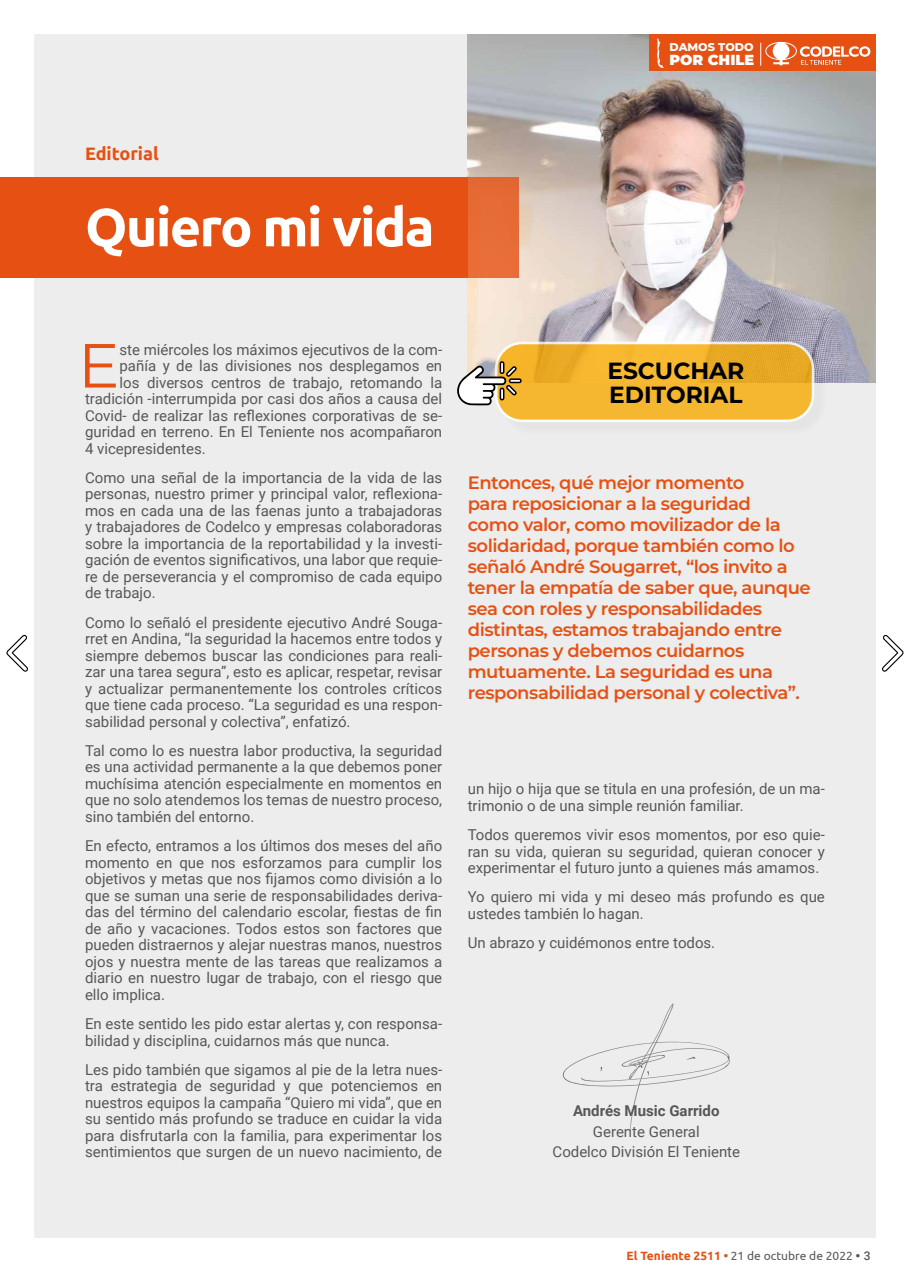
<style>
.page{position:relative;width:910px;height:1276px;background:#fff}
.page>*{position:absolute;margin:0;border:0;box-sizing:border-box;transform-origin:0 0}
.t1{font:62.1px "Montserrat";color:#e65113}
.t2{font:700 53.7px "Ubuntu";letter-spacing:-.03em;color:#fff}
.t3{font:700 23.4px/23.4px "Montserrat";color:#000}
.t4{font:600 18px/21px "Montserrat";letter-spacing:-.025em;color:#e65113}
.t5{font:700 18px "Ubuntu";color:#e65113}
.t6{font:15px/16.5px "Roboto";color:#575756;text-align:justify}
.t7{font:700 15px "Roboto";color:#575756}
.t8{font:900 14.55px "Montserrat";color:#fff}
.t9{font:12px "Ubuntu";color:#575756}
.t10{font:800 11.25px "Montserrat";color:#fff}
.s1{font-weight:700;color:#e65113}
.s2{font-weight:700}
.s3{font-family:"Roboto";font-weight:500}
</style>
<div class="page">
<div style="left:34px;top:34px;width:842px;height:1203px;background:#ededed"></div>
<img style="left:468px;top:34px;width:408px;height:349px">
<svg style="left:563px;top:1003px;width:167px;height:128px"></svg>
<div style="left:0;top:177px;width:468px;height:101px;background:#e65113"></div>
<div style="left:468px;top:177px;width:51px;height:101px;background:#e76c35"></div>
<div style="left:649px;top:34px;width:227px;height:37px;background:#e65113"></div>
<svg style="left:760px;top:42px;width:110px;height:24px"></svg>
<svg style="left:657px;top:38px;width:7px;height:30px"></svg>
<svg style="left:882px;top:634px;width:22px;height:38px"></svg>
<svg style="left:6px;top:634px;width:22px;height:38px"></svg>
<div style="left:497px;top:344px;width:334px;height:94px;background:#000;opacity:.05"></div>
<svg style="left:496px;top:343px;width:317px;height:78px;background:#f1b32c"></svg>
<div style="left:495px;top:342px;width:319px;height:80px;border:3px solid #fff;border-radius:26px"></div>
<svg style="left:457px;top:360px;width:66px;height:48px"></svg>
<p class="t5" style="left:85px;top:143px;width:75px">Editorial</p>
<h2 class="t2" style="left:85px;top:195px;width:351px">Quiero mi vida</h2>
<p class="t10" style="left:669px;top:38px;width:86px">DAMOS TODO</p>
<p class="t8" style="left:669px;top:49px;width:86px">POR CHILE</p>
<h1 class="t1" style="left:78px;top:323px;width:43px">E</h1>
<p class="t6" style="left:120px;top:340px;width:324px">ste miércoles los máximos ejecutivos de la com-</p>
<p class="t6" style="left:120px;top:357px;width:324px">pañía y de las divisiones nos desplegamos en</p>
<p class="t6" style="left:120px;top:373px;width:324px">los diversos centros de trabajo, retomando la</p>
<p class="t6" style="left:85px;top:390px;width:359px">tradición -interrumpida por casi dos años a causa del</p>
<p class="t6" style="left:85px;top:406px;width:359px">Covid- de realizar las reflexiones corporativas de se-</p>
<p class="t6" style="left:85px;top:423px;width:359px">guridad en terreno. En El Teniente nos acompañaron</p>
<p class="t6" style="left:85px;top:439px;width:122px">4 vicepresidentes.</p>
<p class="t6" style="left:85px;top:469px;width:359px">Como una señal de la importancia de la vida de las personas, nuestro primer y principal valor, reflexiona&shy;mos en cada una de las faenas junto a trabajadoras y trabajadores de Codelco y empresas colaboradoras sobre la importancia de la reportabilidad y la investi&shy;gación de eventos significativos, una labor que requie&shy;re de perseverancia y el compromiso de cada equipo de trabajo.</p>
<p class="t6" style="left:85px;top:613px;width:359px">Como lo señaló el presidente ejecutivo André Souga&shy;rret en Andina, “la seguridad la hacemos entre todos y siempre debemos buscar las condiciones para reali&shy;zar una tarea segura”, esto es aplicar, respetar, revisar y actualizar permanentemente los controles críticos que tiene cada proceso. “La seguridad es una respon&shy;sabilidad personal y colectiva”, enfatizó.</p>
<p class="t6" style="left:85px;top:742px;width:359px">Tal como lo es nuestra labor productiva, la seguridad es una actividad permanente a la que debemos poner muchísima atención especialmente en momentos en que no solo atendemos los temas de nuestro proceso, sino también del entorno.</p>
<p class="t6" style="left:85px;top:837px;width:359px">En efecto, entramos a los últimos dos meses del año momento en que nos esforzamos para cumplir los objetivos y metas que nos fijamos como división a lo que se suman una serie de responsabilidades deriva&shy;das del término del calendario escolar, fiestas de fin de año y vacaciones. Todos estos son factores que pueden distraernos y alejar nuestras manos, nuestros ojos y nuestra mente de las tareas que realizamos a diario en nuestro lugar de trabajo, con el riesgo que ello implica.</p>
<p class="t6" style="left:85px;top:1015px;width:359px">En este sentido les pido estar alertas y, con responsa&shy;bilidad y disciplina, cuidarnos más que nunca.</p>
<p class="t6" style="left:85px;top:1060px;width:359px">Les pido también que sigamos al pie de la letra nues&shy;tra estrategia de seguridad y que potenciemos en nuestros equipos la campaña “Quiero mi vida”, que en su sentido más profundo se traduce en cuidar la vida para disfrutarla con la familia, para experimentar los sentimientos que surgen de un nuevo nacimiento, de</p>
<h3 class="t3" style="left:607px;top:358px;width:138px">ESCUCHAR<br>EDITORIAL</h3>
<p class="t4" style="left:468px;top:471px;width:344px">Entonces, qué mejor momento<br>para reposicionar a la seguridad<br>como valor, como movilizador de la solidaridad, porque también como lo señaló André Sougarret, “los invito a tener la empatía de saber que, aunque sea con roles y responsabilidades distintas, estamos trabajando entre personas y debemos cuidarnos mutuamente. La seguridad es una responsabilidad personal y colectiva”.</p>
<p class="t6" style="left:468px;top:780px;width:359px">un hijo o hija que se titula en una profesión, de un ma&shy;trimonio o de una simple reunión familiar.</p>
<p class="t6" style="left:468px;top:826px;width:359px">Todos queremos vivir esos momentos, por eso quie&shy;ran su vida, quieran su seguridad, quieran conocer y experimentar el futuro junto a quienes más amamos.</p>
<p class="t6" style="left:468px;top:888px;width:359px">Yo quiero mi vida y mi deseo más profundo es que ustedes también lo hagan.</p>
<p class="t6" style="left:468px;top:934px;width:249px">Un abrazo y cuidémonos entre todos.</p>
<p class="t7" style="left:573px;top:1100px;width:148px">Andrés Music Garrido</p>
<p class="t6" style="left:553px;top:1120px;width:189px;line-height:20.7px;text-align:center">Gerente General<br>Codelco División El Teniente</p>
<p class="t9" style="left:627px;top:1248px;width:245px"><span class="s1">El Teniente 2511 •</span> 21 de octubre de 2022 <span class="s2">•</span> <span class="s3">3</span></p>
</div>
